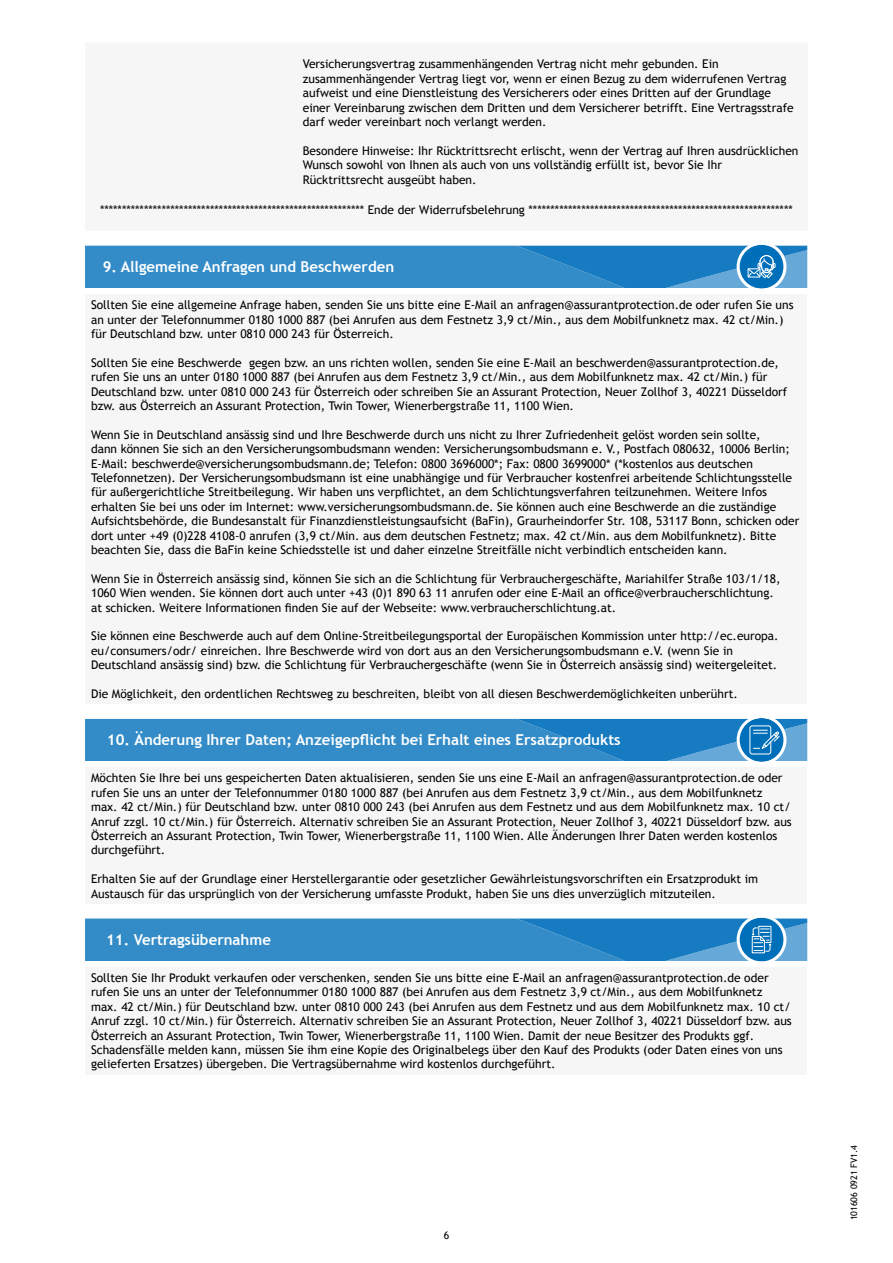
<style>
.page{position:relative;width:893px;height:1263px;background:#fff}
.page>*{position:absolute;margin:0;border:0;box-sizing:border-box;transform-origin:0 0}
.t1{font:700 15px "Trebuchet MS";color:#fff}
.t2{font:12px/14.4px "Trebuchet MS";color:#000}
.t3{font:10.5px "Trebuchet MS";color:#000}
.t4{font:9px "Trebuchet MS";color:#000}
</style>
<div class="page">
<div style="left:85px;top:201px;width:723px;height:30px;background:#f6f6f6"></div>
<svg style="left:85px;top:244px;width:722px;height:45px;background:#3d91ca"></svg>
<div style="left:85px;top:294px;width:721px;height:410px;background:#f6f6f6"></div>
<svg style="left:85px;top:718px;width:722px;height:44px;background:#398fc9"></svg>
<div style="left:750px;top:725px;width:21px;height:29px;border:1px solid #fff;border-radius:2px"></div>
<div style="left:85px;top:767px;width:721px;height:136px;background:#f6f6f6"></div>
<svg style="left:85px;top:917px;width:722px;height:45px;background:#3c90c9"></svg>
<div style="left:85px;top:967px;width:721px;height:107px;background:#f6f6f6"></div>
<p class="t2" style="left:303px;top:57px;width:492px">Versicherungsvertrag zusammenhängenden Vertrag nicht mehr gebunden. Ein zusammenhängender Vertrag liegt vor, wenn er einen Bezug zu dem widerrufenen Vertrag aufweist und eine Dienstleistung des Versicherers oder eines Dritten auf der Grundlage einer Vereinbarung zwischen dem Dritten und dem Versicherer betrifft. Eine Vertragsstrafe darf weder vereinbart noch verlangt werden.</p>
<p class="t2" style="left:303px;top:143px;width:497px">Besondere Hinweise: Ihr Rücktrittsrecht erlischt, wenn der Vertrag auf Ihren ausdrücklichen<br>Wunsch sowohl von Ihnen als auch von uns vollständig erfüllt ist, bevor Sie Ihr<br>Rücktrittsrecht ausgeübt haben.</p>
<p class="t2" style="left:100px;top:202px;width:694px">************************************************************ Ende der Widerrufsbelehrung ************************************************************</p>
<p class="t1" style="left:103px;top:257px;width:293px">9. Allgemeine Anfragen und Beschwerden</p>
<p class="t2" style="left:91px;top:298px;width:704px">Sollten Sie eine allgemeine Anfrage haben, senden Sie uns bitte eine E-Mail an anfragen@assurantprotection.de oder rufen Sie uns an unter der Telefonnummer 0180 1000 887 (bei Anrufen aus dem Festnetz 3,9 ct/Min., aus dem Mobilfunknetz max. 42 ct/Min.) für Deutschland bzw. unter 0810 000 243 für Österreich.</p>
<p class="t2" style="left:91px;top:355px;width:698px">Sollten Sie eine Beschwerde gegen bzw. an uns richten wollen, senden Sie eine E-Mail an beschwerden@assurantprotection.de, rufen Sie uns an unter 0180 1000 887 (bei Anrufen aus dem Festnetz 3,9 ct/Min., aus dem Mobilfunknetz max. 42 ct/Min.) für Deutschland bzw. unter 0810 000 243 für Österreich oder schreiben Sie an Assurant Protection, Neuer Zollhof 3, 40221 Düsseldorf bzw. aus Österreich an Assurant Protection, Twin Tower, Wienerbergstraße 11, 1100 Wien.</p>
<p class="t2" style="left:91px;top:427px;width:710px">Wenn Sie in Deutschland ansässig sind und Ihre Beschwerde durch uns nicht zu Ihrer Zufriedenheit gelöst worden sein sollte,<br>dann können Sie sich an den Versicherungsombudsmann wenden: Versicherungsombudsmann e. V., Postfach 080632, 10006 Berlin; E-Mail: beschwerde@versicherungsombudsmann.de; Telefon: 0800 3696000*; Fax: 0800 3699000* (*kostenlos aus deutschen Telefonnetzen). Der Versicherungsombudsmann ist eine unabhängige und für Verbraucher kostenfrei arbeitende Schlichtungsstelle für außergerichtliche Streitbeilegung. Wir haben uns verpflichtet, an dem Schlichtungsverfahren teilzunehmen. Weitere Infos erhalten Sie bei uns oder im Internet: www.versicherungsombudsmann.de. Sie können auch eine Beschwerde an die zuständige Aufsichtsbehörde, die Bundesanstalt für Finanzdienstleistungsaufsicht (BaFin), Graurheindorfer Str. 108, 53117 Bonn, schicken oder dort unter +49 (0)228 4108-0 anrufen (3,9 ct/Min. aus dem deutschen Festnetz; max. 42 ct/Min. aus dem Mobilfunknetz). Bitte beachten Sie, dass die BaFin keine Schiedsstelle ist und daher einzelne Streitfälle nicht verbindlich entscheiden kann.</p>
<p class="t2" style="left:91px;top:571px;width:691px">Wenn Sie in Österreich ansässig sind, können Sie sich an die Schlichtung für Verbrauchergeschäfte, Mariahilfer Straße 103/1/18,<br>1060 Wien wenden. Sie können dort auch unter +43 (0)1 890 63 11 anrufen oder eine E-Mail an office@verbraucherschlichtung. at schicken. Weitere Informationen finden Sie auf der Webseite: www.verbraucherschlichtung.at.</p>
<p class="t2" style="left:91px;top:629px;width:689px">Sie können eine Beschwerde auch auf dem Online-Streitbeilegungsportal der Europäischen Kommission unter http://ec.europa. eu/consumers/odr/ einreichen. Ihre Beschwerde wird von dort aus an den Versicherungsombudsmann e.V. (wenn Sie in<br>Deutschland ansässig sind) bzw. die Schlichtung für Verbrauchergeschäfte (wenn Sie in Österreich ansässig sind) weitergeleitet.</p>
<p class="t2" style="left:91px;top:687px;width:648px">Die Möglichkeit, den ordentlichen Rechtsweg zu beschreiten, bleibt von all diesen Beschwerdemöglichkeiten unberührt.</p>
<p class="t1" style="left:107px;top:731px;width:515px">10. Änderung Ihrer Daten; Anzeigepflicht bei Erhalt eines Ersatzprodukts</p>
<p class="t2" style="left:91px;top:771px;width:702px">Möchten Sie Ihre bei uns gespeicherten Daten aktualisieren, senden Sie uns eine E-Mail an anfragen@assurantprotection.de oder rufen Sie uns an unter der Telefonnummer 0180 1000 887 (bei Anrufen aus dem Festnetz 3,9 ct/Min., aus dem Mobilfunknetz max. 42 ct/Min.) für Deutschland bzw. unter 0810 000 243 (bei Anrufen aus dem Festnetz und aus dem Mobilfunknetz max. 10 ct/ Anruf zzgl. 10 ct/Min.) für Österreich. Alternativ schreiben Sie an Assurant Protection, Neuer Zollhof 3, 40221 Düsseldorf bzw. aus Österreich an Assurant Protection, Twin Tower, Wienerbergstraße 11, 1100 Wien. Alle Änderungen Ihrer Daten werden kostenlos durchgeführt.</p>
<p class="t2" style="left:91px;top:872px;width:669px">Erhalten Sie auf der Grundlage einer Herstellergarantie oder gesetzlicher Gewährleistungsvorschriften ein Ersatzprodukt im<br>Austausch für das ursprünglich von der Versicherung umfasste Produkt, haben Sie uns dies unverzüglich mitzuteilen.</p>
<p class="t1" style="left:106px;top:930px;width:166px">11. Vertragsübernahme</p>
<p class="t2" style="left:91px;top:971px;width:702px">Sollten Sie Ihr Produkt verkaufen oder verschenken, senden Sie uns bitte eine E-Mail an anfragen@assurantprotection.de oder rufen Sie uns an unter der Telefonnummer 0180 1000 887 (bei Anrufen aus dem Festnetz 3,9 ct/Min., aus dem Mobilfunknetz max. 42 ct/Min.) für Deutschland bzw. unter 0810 000 243 (bei Anrufen aus dem Festnetz und aus dem Mobilfunknetz max. 10 ct/ Anruf zzgl. 10 ct/Min.) für Österreich. Alternativ schreiben Sie an Assurant Protection, Neuer Zollhof 3, 40221 Düsseldorf bzw. aus Österreich an Assurant Protection, Twin Tower, Wienerbergstraße 11, 1100 Wien. Damit der neue Besitzer des Produkts ggf.<br>Schadensfälle melden kann, müssen Sie ihm eine Kopie des Originalbelegs über den Kauf des Produkts (oder Daten eines von uns gelieferten Ersatzes) übergeben. Die Vertragsübernahme wird kostenlos durchgeführt.</p>
<p class="t3" style="left:444px;top:1229px;width:7px">6</p>
<p class="t4" style="left:849px;top:1220px;width:77px;rotate:-90deg">101606 0921 FV1.4</p>
</div>
